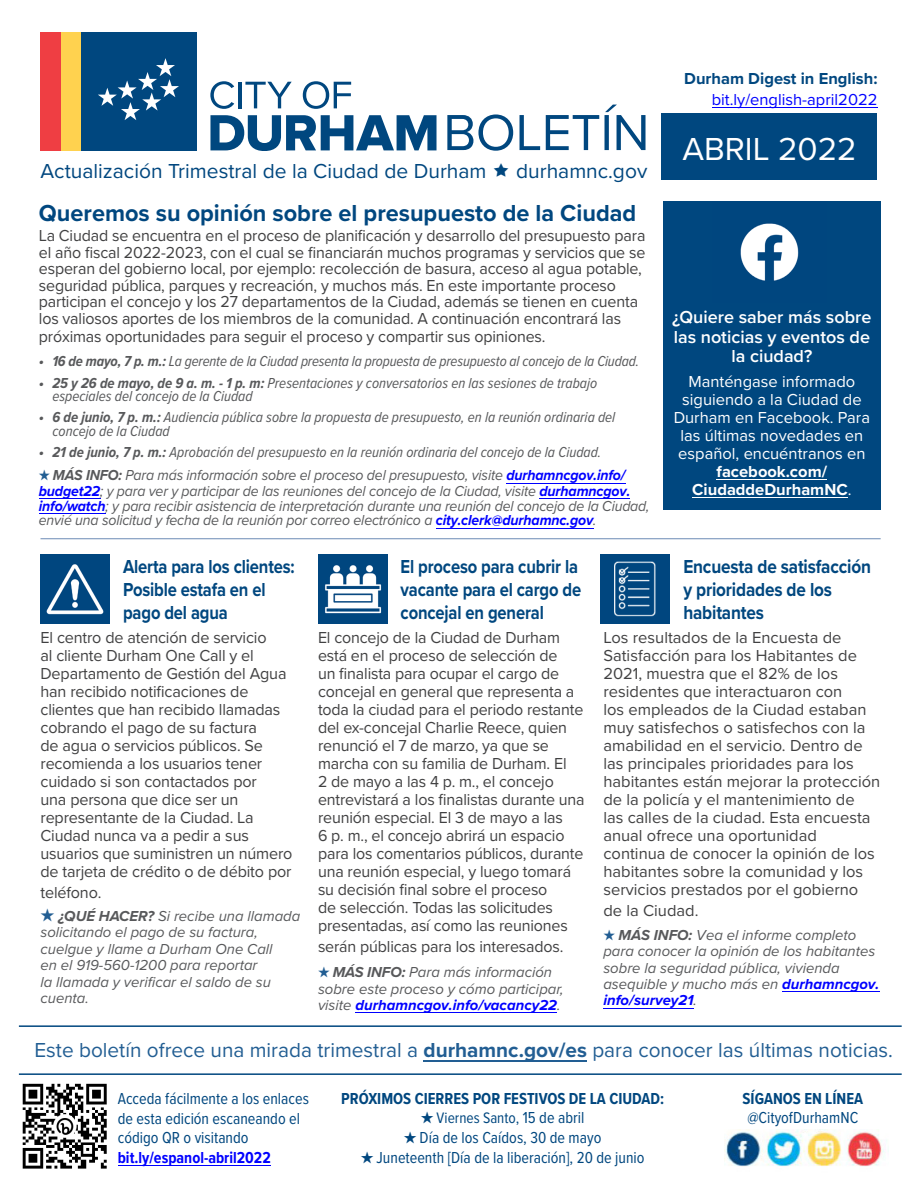
<style>
.page{position:relative;width:918px;height:1188px;background:#fff}
.page>*{position:absolute;margin:0;border:0;box-sizing:border-box;transform-origin:0 0}
.t1{font:52.5px "Proxima Nova";letter-spacing:-.01em;color:#00477f}
.t2{font:33px "Proxima Nova";color:#fff}
.Header1{font:700 24px "Proxima Nova";color:#00477f}
.Paragraph_Style_1{font:21px "Proxima Nova";color:#225e93}
.t3{font:21px "Proxima Nova";color:#00477f}
.Headline_2{font:700 19.5px/23.4px "Proxima Nova";letter-spacing:-.01em;color:#00477f;scale:.85 1}
.Headline_2-2{font:700 19.5px/23.4px "Proxima Nova";letter-spacing:-.01em;color:#00477f;scale:.88 1}
.Body_Text{font:600 18px/19.5px "Proxima Nova";color:#fff;text-align:center}
.Body_Text-2{font:16.5px/18px "Proxima Nova";letter-spacing:-.01em;color:#414142}
.t4{font:16.5px/19.8px "Proxima Nova Cond";color:#00477f}
.Body_Text-3{font:16.5px/18px "Proxima Nova";color:#fff;text-align:center}
.t5{font:700 16.5px "Proxima Nova Cond";color:#00477f}
.Headline_2-3{font:16.5px/21px "Proxima Nova";color:#00f;text-align:right}
.t6{font:15.75px "Proxima Nova Cond";color:#00477f}
.Headline_2-4{font:italic 15px/16.4px "Proxima Nova";color:#58595b}
.t7{font:italic 15px/13.5px "Proxima Nova Cond";color:#58595b}
.Headline_2-5{font:italic 15px/15px "Proxima Nova";color:#58595b;scale:.94 1}
.s1{font-weight:700}
.s2{font-weight:700;color:#225e93}
.s3{font-weight:700;color:#00f}
.s4{font-weight:700;color:#00477f}
.s5{font-weight:700;font-size:18px;color:#225e93}
.s6{font-family:"Proxima Nova";font-weight:700;font-style:italic;font-size:16.5px}
.s7{font-size:16.5px}
.s8{font-family:"Proxima Nova";font-weight:700;font-style:italic}
</style>
<div class="page">
<img style="left:18px;top:1073px;width:89px;height:96px">
<hr style="left:40px;top:538px;width:841px;height:1px;background:#6c8ab5">
<div style="left:663px;top:302px;width:218px;height:208px;background:#00477f"></div>
<img style="left:40px;top:554px;width:70px;height:69px">
<img style="left:318px;top:554px;width:69px;height:69px">
<img style="left:601px;top:554px;width:69px;height:69px">
<hr style="left:19px;top:1073px;width:883px;height:2px;background:#00477f">
<hr style="left:19px;top:1025px;width:883px;height:2px;background:#00477f">
<div style="left:663px;top:202px;width:218px;height:100px;background:#00477f"></div>
<img style="left:740px;top:223px;width:59px;height:58px">
<svg style="left:210px;top:115px;width:227px;height:35px"></svg>
<div style="left:81px;top:32px;width:115px;height:118px;background:#00477f"></div>
<div style="left:61px;top:32px;width:20px;height:118px;background:#ffd24f"></div>
<div style="left:40px;top:32px;width:21px;height:118px;background:#ef3e43"></div>
<svg style="left:98px;top:58px;width:81px;height:62px"></svg>
<svg style="left:210px;top:81px;width:24px;height:28px"></svg>
<hr style="left:239px;top:82px;width:3px;height:26px;background:#00477f">
<svg style="left:245px;top:82px;width:47px;height:26px"></svg>
<svg style="left:303px;top:81px;width:48px;height:28px"></svg>
<div style="left:662px;top:114px;width:216px;height:66px;background:#00477f"></div>
<img style="left:725px;top:1130px;width:164px;height:37px">
<hr style="left:506px;top:483px;width:120px;height:1px;background:#00f">
<hr style="left:39px;top:498px;width:61px;height:1px;background:#00f">
<hr style="left:540px;top:498px;width:90px;height:1px;background:#00f">
<hr style="left:39px;top:513px;width:67px;height:1px;background:#00f">
<hr style="left:436px;top:528px;width:157px;height:1px;background:#00f">
<hr style="left:717px;top:479px;width:110px;height:1px;background:#fff">
<hr style="left:692px;top:497px;width:156px;height:1px;background:#fff">
<hr style="left:712px;top:107px;width:166px;height:1px;background:#00f">
<hr style="left:782px;top:992px;width:97px;height:1px;background:#00f">
<hr style="left:603px;top:1008px;width:91px;height:1px;background:#00f">
<hr style="left:355px;top:1012px;width:202px;height:1px;background:#00f">
<hr style="left:424px;top:1060px;width:163px;height:2px;background:#225e93">
<hr style="left:118px;top:1165px;width:153px;height:1px;background:#00f">
<p class="t1" style="left:443px;top:93px;width:208px">BOLETÍN</p>
<p class="t3" style="left:40px;top:156px;width:448px">Actualización Trimestral de la Ciudad de Durham</p>
<p class="t3" style="left:516px;top:156px;width:133px">durhamnc.gov</p>
<p class="Header1" style="left:39px;top:195px;width:599px">Queremos su opinión sobre el presupuesto de la Ciudad</p>
<p class="Body_Text-2" style="left:39px;top:227px;width:608px;line-height:16.5px">La Ciudad se encuentra en el proceso de planificación y desarrollo del presupuesto para el año fiscal 2022-2023, con el cual se financiarán muchos programas y servicios que se esperan del gobierno local, por ejemplo: recolección de basura, acceso al agua potable, seguridad pública, parques y recreación, y muchos más. En este importante proceso participan el concejo y los 27 departamentos de la Ciudad, además se tienen en cuenta los valiosos aportes de los miembros de la comunidad. A continuación encontrará las</p>
<p class="Body_Text-2" style="left:39px;top:327px;width:508px">próximas oportunidades para seguir el proceso y compartir sus opiniones.</p>
<p class="t7" style="left:39px;top:354px;width:602px"><span class="s1">• 16 de mayo, 7 p. m.:</span> La gerente de la Ciudad presenta la propuesta de presupuesto al concejo de la Ciudad.</p>
<p class="t7" style="left:52px;top:375px;width:546px;text-indent:-13px"><span class="s1">• 25 y 26 de mayo, de 9 a. m. - 1 p. m:</span> Presentaciones y conversatorios en las sesiones de trabajo especiales del concejo de la Ciudad</p>
<p class="t7" style="left:52px;top:410px;width:564px;text-indent:-13px"><span class="s1">• 6 de junio, 7 p. m.:</span> Audiencia pública sobre la propuesta de presupuesto, en la reunión ordinaria del concejo de la Ciudad</p>
<p class="t7" style="left:39px;top:445px;width:564px"><span class="s1">• 21 de junio, 7 p. m.:</span> Aprobación del presupuesto en la reunión ordinaria del concejo de la Ciudad.</p>
<p class="Headline_2-5" style="left:39px;top:467px;width:651px"><span class="s2">★</span> <span class="s1">MÁS INFO:</span> Para más información sobre el proceso del presupuesto, visite <span class="s3">durhamncgov.info/ budget22</span>; y para ver y participar de las reuniones del concejo de la Ciudad, visite <span class="s3">durhamncgov. info/watch</span>; y para recibir asistencia de interpretación durante una reunión del concejo de la Ciudad, envié una solicitud y fecha de la reunión por correo electrónico a <span class="s3">city.clerk@durhamnc.gov</span>.</p>
<p class="Headline_2-3" style="left:684px;top:67px;width:195px"><span class="s4">Durham Digest in English: </span>bit.ly/english-april2022</p>
<p class="t2" style="left:682px;top:124px;width:176px">ABRIL 2022</p>
<p class="Body_Text" style="left:672px;top:307px;width:201px">¿Quiere saber más sobre las noticias y eventos de la ciudad?</p>
<p class="Body_Text-3" style="left:674px;top:372px;width:198px">Manténgase informado siguiendo a la Ciudad de<br>Durham en Facebook. Para las últimas novedades en español, encuéntranos en <span class="s1">facebook.com/<br>CiudaddeDurhamNC</span>.</p>
<p class="Headline_2" style="left:123px;top:554px;width:203px">Alerta para los clientes:<br>Posible estafa en el pago del agua</p>
<p class="Body_Text-2" style="left:40px;top:628px;width:253px">El centro de atención de servicio<br>al cliente Durham One Call y el<br>Departamento de Gestión del Agua han recibido notificaciones de clientes que han recibido llamadas cobrando el pago de su factura<br>de agua o servicios públicos. Se recomienda a los usuarios tener cuidado si son contactados por<br>una persona que dice ser un representante de la Ciudad. La<br>Ciudad nunca va a pedir a sus usuarios que suministren un número de tarjeta de crédito o de débito por</p>
<p class="Body_Text-2" style="left:40px;top:882px;width:62px">teléfono.</p>
<p class="Headline_2-4" style="left:40px;top:907px;width:261px"><span class="s5">★</span> <span class="s1">¿QUÉ HACER?</span> Si recibe una llamada solicitando el pago de su factura, cuelgue y llame a Durham One Call<br>en el 919-560-1200 para reportar<br>la llamada y verificar el saldo de su cuenta.</p>
<p class="Paragraph_Style_1" style="left:34px;top:1034px;width:860px">Este boletín ofrece una mirada trimestral a <span class="s1">durhamnc.gov/es</span> para conocer las últimas noticias.</p>
<p class="Headline_2" style="left:401px;top:554px;width:214px">El proceso para cubrir la vacante para el cargo de concejal en general</p>
<p class="Body_Text-2" style="left:318px;top:628px;width:268px">El concejo de la Ciudad de Durham está en el proceso de selección de<br>un finalista para ocupar el cargo de concejal en general que representa a toda la ciudad para el periodo restante del ex-concejal Charlie Reece, quien renunció el 7 de marzo, ya que se marcha con su familia de Durham. El<br>2 de mayo a las 4 p. m., el concejo entrevistará a los finalistas durante una reunión especial. El 3 de mayo a las<br>6 p. m., el concejo abrirá un espacio para los comentarios públicos, durante una reunión especial, y luego tomará su decisión final sobre el proceso<br>de selección. Todas las solicitudes presentadas, así como las reuniones</p>
<p class="Body_Text-2" style="left:318px;top:936px;width:247px">serán públicas para los interesados.</p>
<p class="Headline_2-4" style="left:318px;top:963px;width:247px"><span class="s2">★</span> <span class="s1">MÁS INFO:</span> Para más información sobre este proceso y cómo participar, visite <span class="s3">durhamncgov.info/vacancy22</span>.</p>
<p class="Headline_2-2" style="left:683px;top:554px;width:215px">Encuesta de satisfacción y prioridades de los habitantes</p>
<p class="Body_Text-2" style="left:603px;top:628px;width:278px">Los resultados de la Encuesta de Satisfacción para los Habitantes de 2021, muestra que el 82% de los residentes que interactuaron con<br>los empleados de la Ciudad estaban muy satisfechos o satisfechos con la amabilidad en el servicio. Dentro de las principales prioridades para los habitantes están mejorar la protección de la policía y el mantenimiento de<br>las calles de la ciudad. Esta encuesta anual ofrece una oportunidad continua de conocer la opinión de los habitantes sobre la comunidad y los servicios prestados por el gobierno</p>
<p class="Body_Text-2" style="left:603px;top:900px;width:97px">de la Ciudad.</p>
<p class="Headline_2-4" style="left:603px;top:926px;width:277px"><span class="s2">★</span> <span class="s1">MÁS INFO:</span> Vea el informe completo para conocer la opinión de los habitantes sobre la seguridad pública, vivienda asequible y mucho más en <span class="s3">durhamncgov. info/survey21</span>.</p>
<p class="t4" style="left:118px;top:1088px;width:193px">Acceda fácilmente a los enlaces de esta edición escaneando el código QR o visitando <span class="s3">bit.ly/espanol-abril2022</span></p>
<p class="t5" style="left:341px;top:1086px;width:325px">PRÓXIMOS CIERRES POR FESTIVOS DE LA CIUDAD:</p>
<p class="t6" style="left:421px;top:1107px;width:165px"><span class="s6">★</span> Viernes Santo, <span class="s7">15 de abril</span></p>
<p class="t4" style="left:404px;top:1127px;width:199px"><span class="s8">★</span> Día de los Caídos, 30 de mayo</p>
<p class="t4" style="left:361px;top:1147px;width:285px"><span class="s8">★</span> Juneteenth [Día de la liberación], 20 de junio</p>
<p class="t5" style="left:743px;top:1086px;width:122px">SÍGANOS EN LÍNEA</p>
<p class="t4" style="left:747px;top:1107px;width:112px">@CityofDurhamNC</p>
</div>
